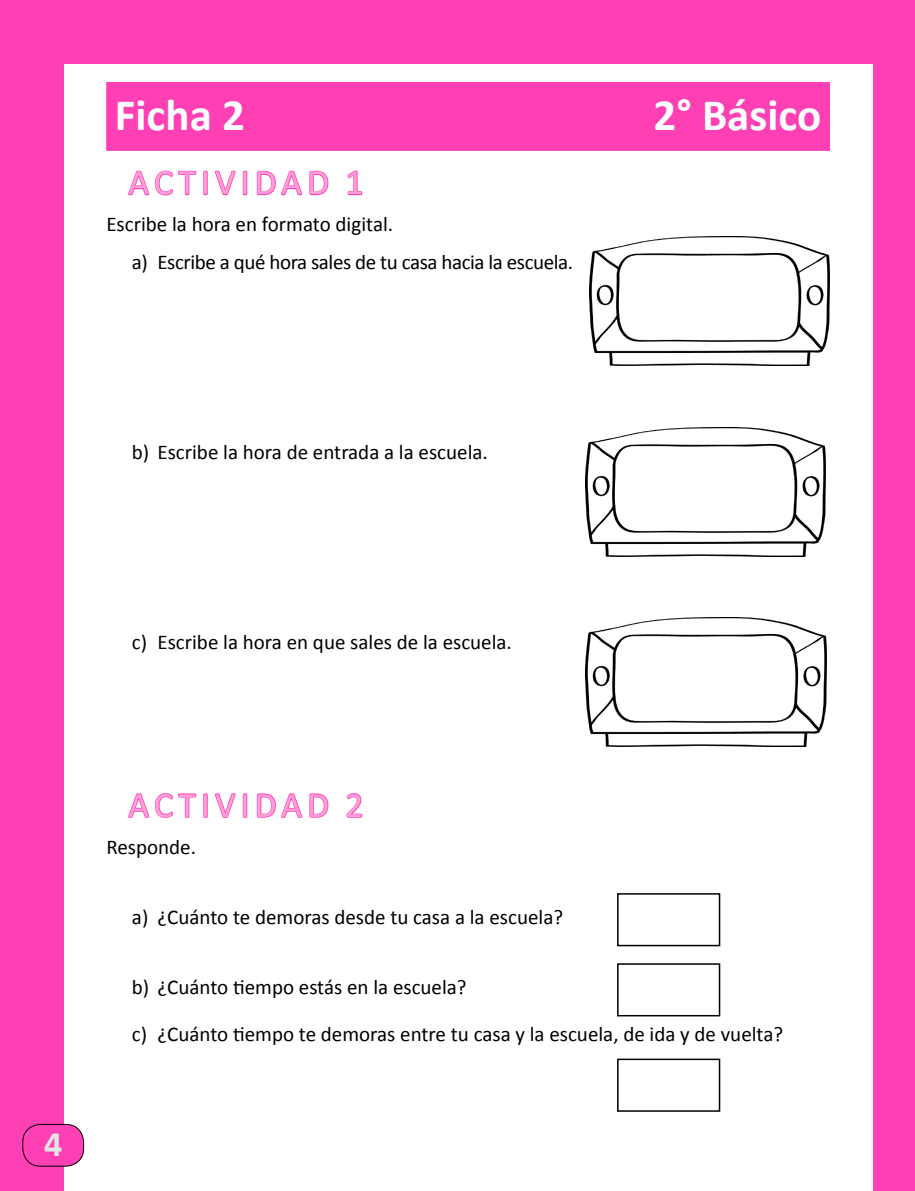
<style>
.page{position:relative;width:915px;height:1191px;background:#fff}
.page>*{position:absolute;margin:0;border:0;box-sizing:border-box;transform-origin:0 0}
.t1{font:700 45px "Calibri";color:#fff}
.t2{font:36px "Calibri";letter-spacing:.135em;color:#ff9fd9}
.t3{font:700 36px "Calibri";color:#e3e4e4}
.t4{font:21px "Calibri";color:#000}
.t5{font:21px/38px "Calibri";letter-spacing:-.02em;color:#000}
</style>
<div class="page">
<div style="left:0;top:0;width:64px;height:1191px;background:#ff3fb4"></div>
<div style="left:0;top:0;width:914px;height:64px;background:#ff3fb4"></div>
<div style="left:872px;top:0;width:42px;height:1191px;background:#ff3fb4"></div>
<div style="left:23px;top:1124px;width:61px;height:42px;background:#ff3fb4;border-radius:18px"></div>
<div style="left:22px;top:1124px;width:62px;height:42px;border:1px solid #000;border-radius:18px"></div>
<div style="left:106px;top:82px;width:723px;height:69px;background:#ff3fb4;border:1px solid #ff3fb4"></div>
<svg style="left:128px;top:170px;width:108px;height:26px"></svg>
<svg style="left:242px;top:170px;width:6px;height:26px"></svg>
<svg style="left:256px;top:170px;width:73px;height:26px"></svg>
<svg style="left:347px;top:170px;width:16px;height:26px"></svg>
<svg style="left:128px;top:793px;width:108px;height:25px"></svg>
<svg style="left:242px;top:793px;width:6px;height:25px"></svg>
<svg style="left:256px;top:793px;width:73px;height:25px"></svg>
<svg style="left:346px;top:793px;width:17px;height:25px"></svg>
<div style="left:617px;top:893px;width:103px;height:53px;border:2px solid #000"></div>
<div style="left:617px;top:963px;width:103px;height:53px;border:2px solid #000"></div>
<div style="left:617px;top:1058px;width:103px;height:53px;border:2px solid #000"></div>
<img style="left:589px;top:236px;width:239px;height:129px">
<img style="left:585px;top:427px;width:240px;height:129px">
<img style="left:585px;top:618px;width:240px;height:129px">
<h1 class="t1" style="left:115px;top:86px;width:131px">Ficha 2</h1>
<h1 class="t1" style="left:653px;top:86px;width:169px">2° Básico</h1>
<h2 class="t2" style="left:128px;top:160px;width:95px">Ac tividad</h2>
<h2 class="t2" style="left:345px;top:160px;width:20px">1</h2>
<p class="t5" style="left:132px;top:205px;width:442px;text-indent:-26px">Escribe la hora en formato digital.<br>a) Escribe a qué hora sales de tu casa hacia la escuela.</p>
<p class="t4" style="left:132px;top:438px;width:357px">b) Escribe la hora de entrada a la escuela.</p>
<p class="t4" style="left:132px;top:628px;width:381px">c) Escribe la hora en que sales de la escuela.</p>
<h2 class="t3" style="left:44px;top:1121px;width:20px">4</h2>
<h2 class="t2" style="left:128px;top:782px;width:95px">Ac tividad</h2>
<h2 class="t2" style="left:345px;top:782px;width:20px">2</h2>
<p class="t4" style="left:106px;top:833px;width:91px">Responde.</p>
<p class="t4" style="left:132px;top:903px;width:432px">a) ¿Cuánto te demoras desde tu casa a la escuela?</p>
<p class="t4" style="left:132px;top:973px;width:336px">b) ¿Cuánto tiempo estás en la escuela?</p>
<p class="t4" style="left:132px;top:1020px;width:652px">c) ¿Cuánto tiempo te demoras entre tu casa y la escuela, de ida y de vuelta?</p>
</div>
